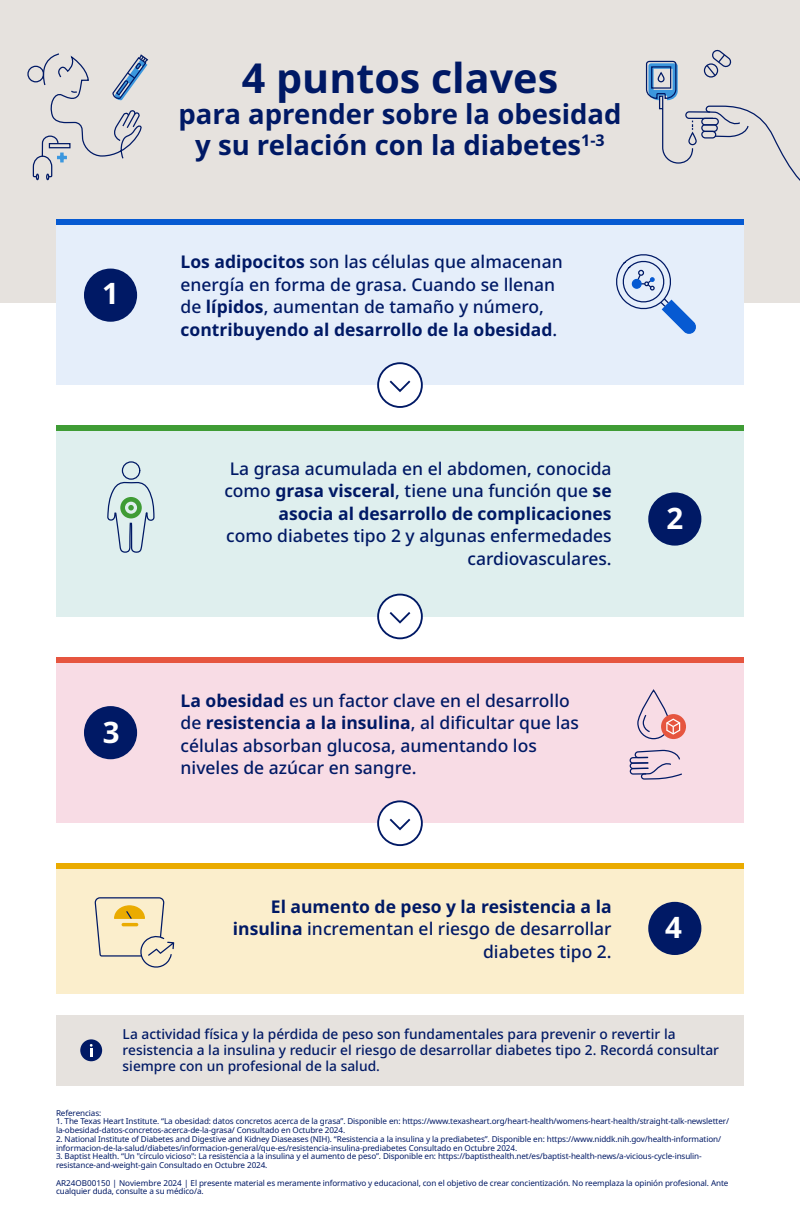
<style>
.page{position:relative;width:800px;height:1225px;background:#fff}
.page>*{position:absolute;margin:0;border:0;box-sizing:border-box;transform-origin:0 0}
.t1{font:700 41.25px "Apis";color:#001965}
.t2{font:700 29.5px "Apis";color:#fff}
.t3{font:700 27.5px/31.2px "Apis";color:#001965;text-align:center}
.t4{font:500 17.5px/22.5px "Apis";color:#001965;text-align:right}
.t5{font:500 13.75px/16.2px "Apis";color:#001965}
.t6{font:8.12px/8.8px "Apis";letter-spacing:-.015em;color:#001965}
.s1{font-weight:700}
</style>
<div class="page">
<div style="left:0;top:0;width:800px;height:302px;background:#e6e2de"></div>
<div style="left:56px;top:1015px;width:688px;height:70px;background:#e6e2de"></div>
<div style="left:56px;top:219px;width:688px;height:165px;background:#e5eefa"></div>
<div style="left:84px;top:268px;width:53px;height:54px;background:#001965;border-radius:50%"></div>
<div style="left:56px;top:219px;width:688px;height:5px;background:#065ad2"></div>
<div style="left:378px;top:363px;width:44px;height:44px;background:#fff;border-radius:50%"></div>
<div style="left:377px;top:362px;width:46px;height:46px;border:2px solid #001965;border-radius:50%"></div>
<svg style="left:389px;top:380px;width:22px;height:12px"></svg>
<div style="left:56px;top:425px;width:688px;height:191px;background:#dfefee"></div>
<div style="left:648px;top:492px;width:53px;height:53px;background:#001965;border-radius:50%"></div>
<div style="left:56px;top:425px;width:688px;height:5px;background:#3f9c35"></div>
<div style="left:378px;top:594px;width:44px;height:44px;background:#fff;border-radius:50%"></div>
<div style="left:377px;top:593px;width:46px;height:46px;border:2px solid #001965;border-radius:50%"></div>
<svg style="left:389px;top:612px;width:22px;height:12px"></svg>
<div style="left:56px;top:657px;width:688px;height:165px;background:#f8dce5"></div>
<div style="left:84px;top:706px;width:53px;height:53px;background:#001965;border-radius:50%"></div>
<div style="left:56px;top:657px;width:688px;height:5px;background:#e6553f"></div>
<div style="left:378px;top:801px;width:44px;height:44px;background:#fff;border-radius:50%"></div>
<div style="left:377px;top:800px;width:46px;height:45px;border:2px solid #001965;border-radius:50%"></div>
<svg style="left:389px;top:818px;width:22px;height:13px"></svg>
<div style="left:56px;top:863px;width:688px;height:130px;background:#fbeecc"></div>
<div style="left:648px;top:901px;width:53px;height:53px;background:#001965;border-radius:50%"></div>
<div style="left:56px;top:863px;width:688px;height:5px;background:#eaab00"></div>
<svg style="left:645px;top:49px;width:155px;height:132px"></svg>
<div style="left:27px;top:66px;width:17px;height:16px;border:1px solid #001965;border-radius:50%"></div>
<svg style="left:32px;top:53px;width:117px;height:127px"></svg>
<div style="left:80px;top:1039px;width:22px;height:22px;background:#001965;border-radius:50%"></div>
<svg style="left:90px;top:1044px;width:3px;height:12px"></svg>
<svg style="left:616px;top:254px;width:80px;height:80px"></svg>
<div style="left:632px;top:279px;width:9px;height:9px;background:#065ad2;border-radius:50%"></div>
<div style="left:632px;top:279px;width:10px;height:10px;border:1px solid #065ad2;border-radius:50%"></div>
<svg style="left:94px;top:897px;width:80px;height:71px"></svg>
<svg style="left:107px;top:268px;width:48px;height:285px"></svg>
<svg style="left:122px;top:922px;width:16px;height:4px"></svg>
<div style="left:661px;top:714px;width:25px;height:25px;background:#e6553f;border-radius:50%"></div>
<svg style="left:629px;top:616px;width:54px;height:164px"></svg>
<h2 class="t2" style="left:102px;top:282px;width:18px">1</h2>
<h2 class="t2" style="left:103px;top:720px;width:18px">3</h2>
<h1 class="t1" style="left:242px;top:61px;width:318px">4 puntos claves</h1>
<h3 class="t3" style="left:178px;top:101px;width:445px">para aprender sobre la obesidad y su relación con la diabetes<sup>1-3</sup></h3>
<h3 class="t4" style="left:181px;top:252px;width:384px;text-align:left"><span class="s1">Los adipocitos</span> son las células que almacenan energía en forma de grasa. Cuando se llenan de <span class="s1">lípidos</span>, aumentan de tamaño y número, <span class="s1">contribuyendo al desarrollo de la obesidad</span>.</h3>
<h3 class="t4" style="left:224px;top:459px;width:389px">La grasa acumulada en el abdomen, conocida como <span class="s1">grasa visceral</span>, tiene una función que <span class="s1">se asocia al desarrollo de complicaciones</span></h3>
<h3 class="t4" style="left:226px;top:526px;width:387px">como diabetes tipo 2 y algunas enfermedades cardiovasculares.</h3>
<h2 class="t2" style="left:666px;top:506px;width:18px">2</h2>
<h3 class="t4" style="left:181px;top:690px;width:400px;text-align:left"><span class="s1">La obesidad</span> es un factor clave en el desarrollo de <span class="s1">resistencia a la insulina</span>, al dificultar que las células absorban glucosa, aumentando los niveles de azúcar en sangre.</h3>
<h3 class="t4" style="left:233px;top:896px;width:380px"><span class="s1">El aumento de peso y la resistencia a la insulina</span> incrementan el riesgo de desarrollar diabetes tipo 2.</h3>
<h2 class="t2" style="left:665px;top:914px;width:18px">4</h2>
<h3 class="t5" style="left:123px;top:1026px;width:598px">La actividad física y la pérdida de peso son fundamentales para prevenir o revertir la resistencia a la insulina y reducir el riesgo de desarrollar diabetes tipo 2. Recordá consultar siempre con un profesional de la salud.</h3>
<p class="t6" style="left:56px;top:1108px;width:47px">Referencias:</p>
<p class="t6" style="left:56px;top:1117px;width:675px">1. The Texas Heart Institute. “La obesidad: datos concretos acerca de la grasa”. Disponible en: https://www.texasheart.org/heart-health/womens-heart-health/straight-talk-newsletter/ la-obesidad-datos-concretos-acerca-de-la-grasa/ Consultado en Octubre 2024.</p>
<p class="t6" style="left:56px;top:1135px;width:667px">2. National Institute of Diabetes and Digestive and Kidney Diaseases (NIH). “Resistencia a la insulina y la prediabetes”. Disponible en: https://www.niddk.nih.gov/health-information/ informacion-de-la-salud/diabetes/informacion-general/que-es/resistencia-insulina-prediabetes Consultado en Octubre 2024.</p>
<p class="t6" style="left:56px;top:1152px;width:647px">3. Baptist Health. “Un "círculo vicioso": La resistencia a la insulina y el aumento de peso”. Disponible en: https://baptisthealth.net/es/baptist-health-news/a-vicious-cycle-insulin&shy;resistance-and-weight-gain Consultado en Octubre 2024.</p>
<p class="t6" style="left:56px;top:1178px;width:674px">AR24OB00150 | Noviembre 2024 | El presente material es meramente informativo y educacional, con el objetivo de crear concientización. No reemplaza la opinión profesional. Ante cualquier duda, consulte a su médico/a.</p>
</div>
